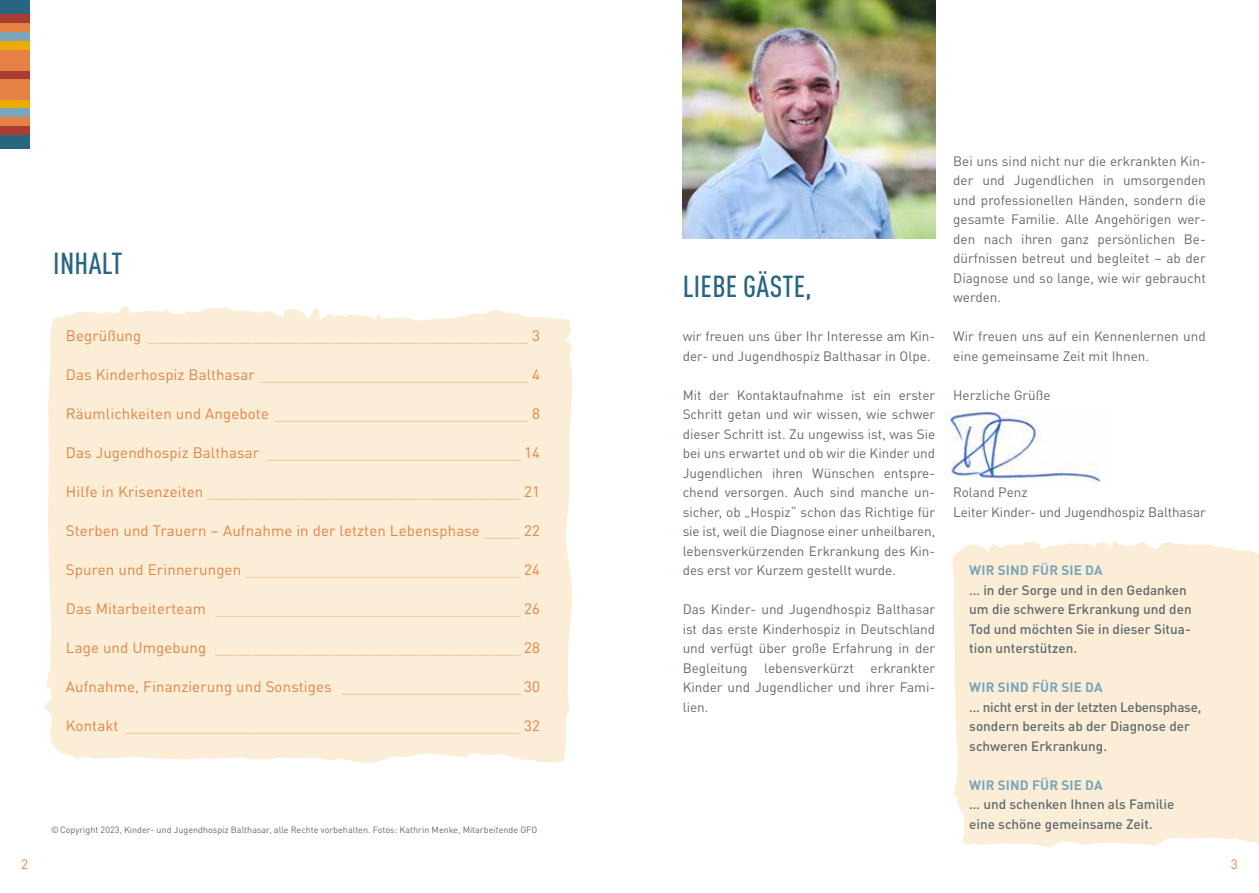
<style>
.page{position:relative;width:1259px;height:893px;background:#fff}
.page>*{position:absolute;margin:0;border:0;box-sizing:border-box;transform-origin:0 0}
.t1{font:500 condensed 30px "DIN Pro";letter-spacing:.01em;color:#276581}
.t2{font:100 15px "DIN Pro";color:#e58144}
.t3{font:15px "DIN Pro";letter-spacing:.01em;color:#e58144}
.t4{font:13.5px/19.5px "DIN Pro";color:#60696f}
.t5{font:500 13.5px/19.5px "DIN Pro";color:#60696f}
.t6{font:700 13.5px "DIN Pro";letter-spacing:.01em;color:#7aa5bb}
.t7{font:13.5px "DIN Pro";color:#e58144}
.t8{font:9px "DIN Pro";color:#60696f}
.s1{font-weight:400}
.s2{font-weight:100}
</style>
<div class="page">
<div style="left:0;top:0;width:30px;height:14px;background:#276581"></div>
<div style="left:0;top:14px;width:30px;height:9px;background:#aa3c32"></div>
<div style="left:0;top:23px;width:30px;height:9px;background:#e58144"></div>
<div style="left:0;top:32px;width:30px;height:9px;background:#7aa5bb"></div>
<div style="left:0;top:41px;width:30px;height:9px;background:#ecaa05"></div>
<div style="left:0;top:70px;width:30px;height:9px;background:#aa3c32"></div>
<div style="left:0;top:99px;width:30px;height:9px;background:#ecaa05"></div>
<div style="left:0;top:108px;width:30px;height:9px;background:#7aa5bb"></div>
<div style="left:0;top:117px;width:30px;height:9px;background:#e58144"></div>
<div style="left:0;top:126px;width:30px;height:9px;background:#aa3c32"></div>
<div style="left:0;top:135px;width:30px;height:14px;background:#276581"></div>
<div style="left:0;top:50px;width:30px;height:20px;background:#e58144"></div>
<div style="left:0;top:79px;width:30px;height:20px;background:#e58144"></div>
<div style="left:44px;top:306px;width:528px;height:457px;background:#fceed6"></div>
<div style="left:952px;top:541px;width:307px;height:306px;background:#fceed6"></div>
<img style="left:682px;top:0;width:253px;height:238px">
<img style="left:946px;top:411px;width:155px;height:71px">
<h1 class="t1" style="left:53px;top:242px;width:71px">INHALT</h1>
<p class="t2" style="left:66px;top:325px;width:476px"><span class="s1">Begrüßung</span> ___________________________________________________ <span class="s1">3</span></p>
<p class="t2" style="left:66px;top:364px;width:476px"><span class="s1">Das Kinderhospiz Balthasar</span> ____________________________________ <span class="s1">4</span></p>
<p class="t2" style="left:66px;top:403px;width:476px"><span class="s1">Räumlichkeiten und Angebote</span> __________________________________ <span class="s1">8</span></p>
<p class="t2" style="left:66px;top:442px;width:476px"><span class="s1">Das Jugendhospiz Balthasar</span> __________________________________ <span class="s1">14</span></p>
<p class="t2" style="left:66px;top:481px;width:476px"><span class="s1">Hilfe in Krisenzeiten</span> __________________________________________ <span class="s1">21</span></p>
<p class="t3" style="left:66px;top:519px;width:476px">Sterben und Trauern – Aufnahme in der letzten Lebensphase <span class="s2">_____</span> 22</p>
<p class="t2" style="left:66px;top:559px;width:476px"><span class="s1">Spuren und Erinnerungen</span> _____________________________________ <span class="s1">24</span></p>
<p class="t2" style="left:66px;top:598px;width:476px"><span class="s1">Das Mitarbeiterteam</span> _________________________________________ <span class="s1">26</span></p>
<p class="t2" style="left:66px;top:637px;width:476px"><span class="s1">Lage und Umgebung</span> _________________________________________ <span class="s1">28</span></p>
<p class="t3" style="left:66px;top:675px;width:476px">Aufnahme, Finanzierung und Sonstiges <span class="s2">________________________</span> 30</p>
<p class="t2" style="left:66px;top:715px;width:476px"><span class="s1">Kontakt</span> _____________________________________________________ <span class="s1">32</span></p>
<h1 class="t1" style="left:683px;top:265px;width:130px">LIEBE GÄSTE,</h1>
<p class="t4" style="left:682px;top:326px;width:254px">wir freuen uns über Ihr Interesse am Kin&shy;der- und Jugendhospiz Balthasar in Olpe.</p>
<p class="t4" style="left:682px;top:384px;width:254px;text-align:justify">Mit der Kontaktaufnahme ist ein erster Schritt getan und wir wissen, wie schwer dieser Schritt ist. Zu ungewiss ist, was Sie bei uns erwartet und ob wir die Kinder und Jugendlichen ihren Wünschen entspre&shy;chend versorgen. Auch sind manche un&shy;sicher, ob „Hospiz“ schon das Richtige für sie ist, weil die Diagnose einer unheilbaren, lebensverkürzenden Erkrankung des Kin&shy;des erst vor Kurzem gestellt wurde.</p>
<p class="t4" style="left:682px;top:599px;width:254px;text-align:justify">Das Kinder- und Jugendhospiz Balthasar ist das erste Kinderhospiz in Deutschland und verfügt über große Erfahrung in der Begleitung lebensverkürzt erkrankter Kinder und Jugendlicher und ihrer Fami&shy;lien.</p>
<p class="t4" style="left:953px;top:150px;width:254px;text-align:justify">Bei uns sind nicht nur die erkrankten Kin&shy;der und Jugendlichen in umsorgenden und professionellen Händen, sondern die gesamte Familie. Alle Angehörigen wer&shy;den nach ihren ganz persönlichen Be&shy;dürfnissen betreut und begleitet – ab der Diagnose und so lange, wie wir gebraucht werden.</p>
<p class="t4" style="left:953px;top:326px;width:254px">Wir freuen uns auf ein Kennenlernen und eine gemeinsame Zeit mit Ihnen.</p>
<p class="t4" style="left:953px;top:384px;width:99px">Herzliche Grüße</p>
<p class="t4" style="left:953px;top:482px;width:254px">Roland Penz<br>Leiter Kinder- und Jugendhospiz Balthasar</p>
<p class="t6" style="left:969px;top:560px;width:135px">WIR SIND FÜR SIE DA</p>
<p class="t5" style="left:969px;top:579px;width:224px">… in der Sorge und in den Gedanken um die schwere Erkrankung und den<br>Tod und möchten Sie in dieser Situa&shy;tion unterstützen.</p>
<p class="t6" style="left:969px;top:677px;width:135px">WIR SIND FÜR SIE DA</p>
<p class="t5" style="left:969px;top:696px;width:234px">… nicht erst in der letzten Lebensphase, sondern bereits ab der Diagnose der schweren Erkrankung.</p>
<p class="t6" style="left:969px;top:774px;width:135px">WIR SIND FÜR SIE DA</p>
<p class="t5" style="left:969px;top:794px;width:207px">… und schenken Ihnen als Familie</p>
<p class="t8" style="left:51px;top:822px;width:487px">© Copyright 2023, Kinder- und Jugendhospiz Balthasar, alle Rechte vorbehalten. Fotos: Kathrin Menke, Mitarbeitende GFO</p>
<p class="t5" style="left:969px;top:813px;width:185px">eine schöne gemeinsame Zeit.</p>
<p class="t7" style="left:21px;top:854px;width:9px">2</p>
<p class="t7" style="left:1230px;top:854px;width:9px">3</p>
</div>
